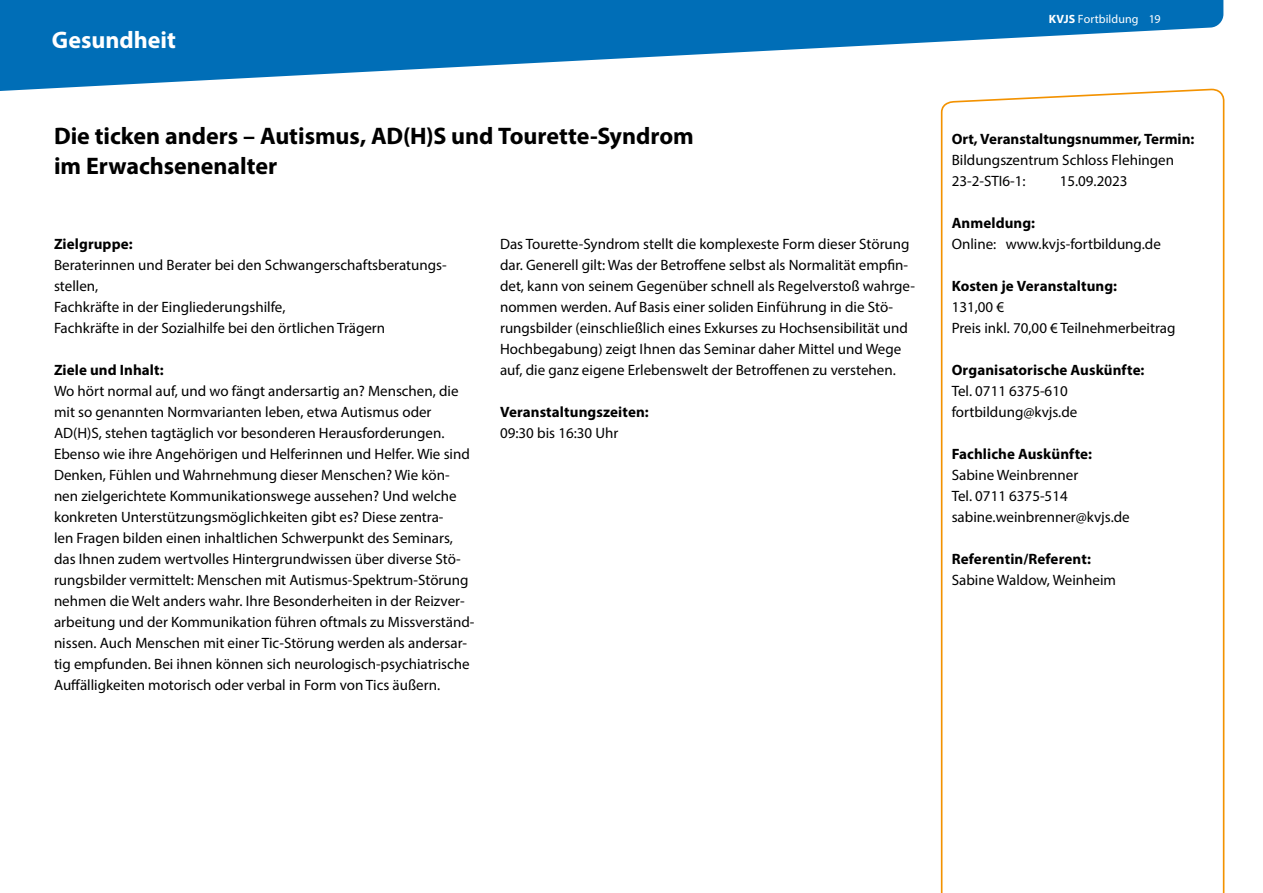
<style>
.page{position:relative;width:1263px;height:893px;background:#fff}
.page>*{position:absolute;margin:0;border:0;box-sizing:border-box;transform-origin:0 0}
.SemTitel{font:700 24px/30px "Myriad Pro";letter-spacing:-.005em;color:#000}
.t1{font:700 24px "Myriad Pro";color:#fff}
.SemStandard{font:15px/21px "Myriad Pro";color:#000}
.SemÜberschrift{font:700 15px "Myriad Pro";letter-spacing:.005em;color:#000}
.SemOrt{font:700 15px "Myriad Pro";color:#000}
.t2{font:12px "Myriad Pro";letter-spacing:.005em;color:#fff}
.s1{font-weight:700}
</style>
<div class="page">
<svg style="left:940px;top:92px;width:285px;height:801px"></svg>
<svg style="left:0;top:0;width:1223px;height:92px;fill:#006eb7"></svg>
<h1 class="t1" style="left:52px;top:24px;width:126px">Gesundheit</h1>
<h1 class="SemTitel" style="left:54px;top:120px;width:641px">Die ticken anders – Autismus, AD(H)S und Tourette-Syndrom im Erwachsenenalter</h1>
<h2 class="SemÜberschrift" style="left:54px;top:234px;width:80px">Zielgruppe:</h2>
<p class="SemStandard" style="left:54px;top:255px;width:394px">Beraterinnen und Berater bei den Schwangerschaftsberatungs&shy;stellen,</p>
<p class="SemStandard" style="left:54px;top:297px;width:233px">Fachkräfte in der Eingliederungshilfe,</p>
<p class="SemStandard" style="left:54px;top:318px;width:333px">Fachkräfte in der Sozialhilfe bei den örtlichen Trägern</p>
<h2 class="SemÜberschrift" style="left:54px;top:360px;width:111px">Ziele und Inhalt:</h2>
<p class="SemStandard" style="left:54px;top:381px;width:422px">Wo hört normal auf, und wo fängt andersartig an? Menschen, die mit so genannten Normvarianten leben, etwa Autismus oder AD(H)S, stehen tagtäglich vor besonderen Herausforderungen.<br>Ebenso wie ihre Angehörigen und Helferinnen und Helfer. Wie sind Denken, Fühlen und Wahrnehmung dieser Menschen? Wie kön&shy;nen zielgerichtete Kommunikationswege aussehen? Und welche konkreten Unterstützungsmöglichkeiten gibt es? Diese zentra-<br>len Fragen bilden einen inhaltlichen Schwerpunkt des Seminars, das Ihnen zudem wertvolles Hintergrundwissen über diverse Stö&shy;rungsbilder vermittelt: Menschen mit Autismus-Spektrum-Störung nehmen die Welt anders wahr. Ihre Besonderheiten in der Reizver&shy;arbeitung und der Kommunikation führen oftmals zu Missverständ&shy;nissen. Auch Menschen mit einer Tic-Störung werden als andersar&shy;tig empfunden. Bei ihnen können sich neurologisch-psychiatrische Auffälligkeiten motorisch oder verbal in Form von Tics äußern.</p>
<p class="SemStandard" style="left:500px;top:234px;width:416px">Das Tourette-Syndrom stellt die komplexeste Form dieser Störung dar. Generell gilt: Was der Betroffene selbst als Normalität empfin&shy;det, kann von seinem Gegenüber schnell als Regelverstoß wahrge&shy;nommen werden. Auf Basis einer soliden Einführung in die Stö&shy;rungsbilder (einschließlich eines Exkurses zu Hochsensibilität und Hochbegabung) zeigt Ihnen das Seminar daher Mittel und Wege auf, die ganz eigene Erlebenswelt der Betroffenen zu verstehen.</p>
<h2 class="SemÜberschrift" style="left:500px;top:402px;width:150px">Veranstaltungszeiten:</h2>
<p class="SemStandard" style="left:500px;top:423px;width:120px">09:30 bis 16:30 Uhr</p>
<p class="t2" style="left:1049px;top:12px;width:113px"><span class="s1">KVJS</span> Fortbildung 19</p>
<p class="SemOrt" style="left:952px;top:129px;width:244px">Ort, Veranstaltungsnummer, Termin:</p>
<p class="SemStandard" style="left:952px;top:150px;width:224px">Bildungszentrum Schloss Flehingen<br>23-2-STI6-1:</p>
<p class="SemStandard" style="left:1060px;top:171px;width:69px">15.09.2023</p>
<h2 class="SemÜberschrift" style="left:952px;top:213px;width:85px">Anmeldung:</h2>
<p class="SemStandard" style="left:952px;top:234px;width:211px">Online: www.kvjs-fortbildung.de</p>
<h2 class="SemÜberschrift" style="left:952px;top:276px;width:167px">Kosten je Veranstaltung:</h2>
<p class="SemStandard" style="left:952px;top:297px;width:54px">131,00 €</p>
<p class="SemStandard" style="left:952px;top:318px;width:225px">Preis inkl. 70,00 € Teilnehmerbeitrag</p>
<h2 class="SemÜberschrift" style="left:952px;top:360px;width:194px">Organisatorische Auskünfte:</h2>
<p class="SemStandard" style="left:952px;top:381px;width:127px">Tel. 0711 6375-610 fortbildung@kvjs.de</p>
<h2 class="SemÜberschrift" style="left:952px;top:444px;width:142px">Fachliche Auskünfte:</h2>
<p class="SemStandard" style="left:952px;top:465px;width:180px">Sabine Weinbrenner<br>Tel. 0711 6375-514 sabine.weinbrenner@kvjs.de</p>
<h2 class="SemÜberschrift" style="left:952px;top:549px;width:141px">Referentin/Referent:</h2>
<p class="SemStandard" style="left:952px;top:570px;width:166px">Sabine Waldow, Weinheim</p>
</div>
